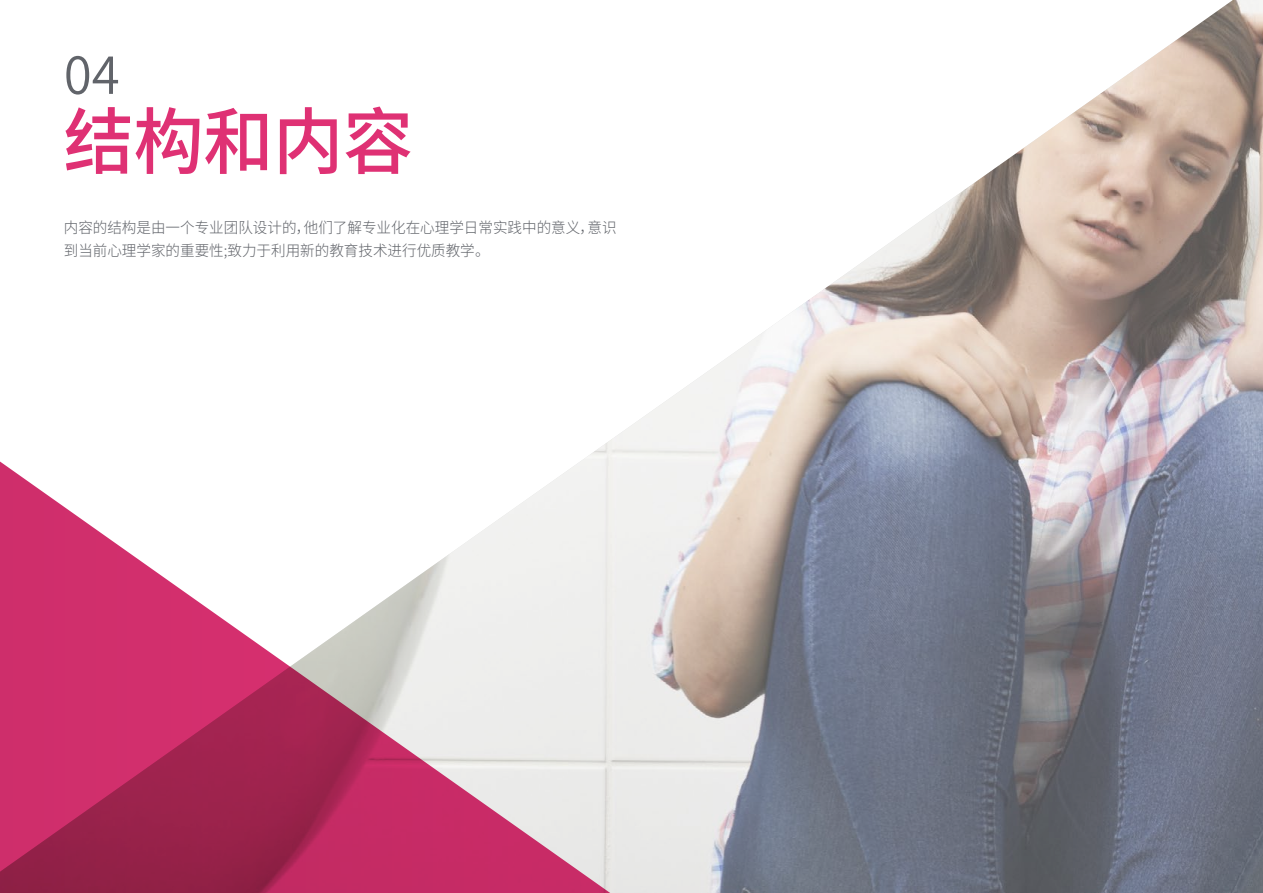
<style>
.page{position:relative;width:1263px;height:893px;background:#fff}
.page>*{position:absolute;margin:0;border:0;box-sizing:border-box;transform-origin:0 0}
.t1{font:500 72px "Source Han Sans CN";color:#df3174}
.t2{font:52.5px "Source Han Sans CN";color:#61646a}
.t3{font:300 15px/22.5px "Source Han Sans CN";color:#61646a}
</style>
<div class="page">
<img style="left:603px;top:0;width:660px;height:893px">
<svg style="left:0;top:446px;width:640px;height:447px"></svg>
<h2 class="t2" style="left:64px;top:45px;width:57px">04</h2>
<h1 class="t1" style="left:64px;top:101px;width:351px">结构和内容</h1>
<p class="t3" style="left:64px;top:217px;width:554px">内容的结构是由一个专业团队设计的，他们了解专业化在心理学日常实践中的意义，意识到当前心理学家的重要性;致力于利用新的教育技术进行优质教学。</p>
</div>
